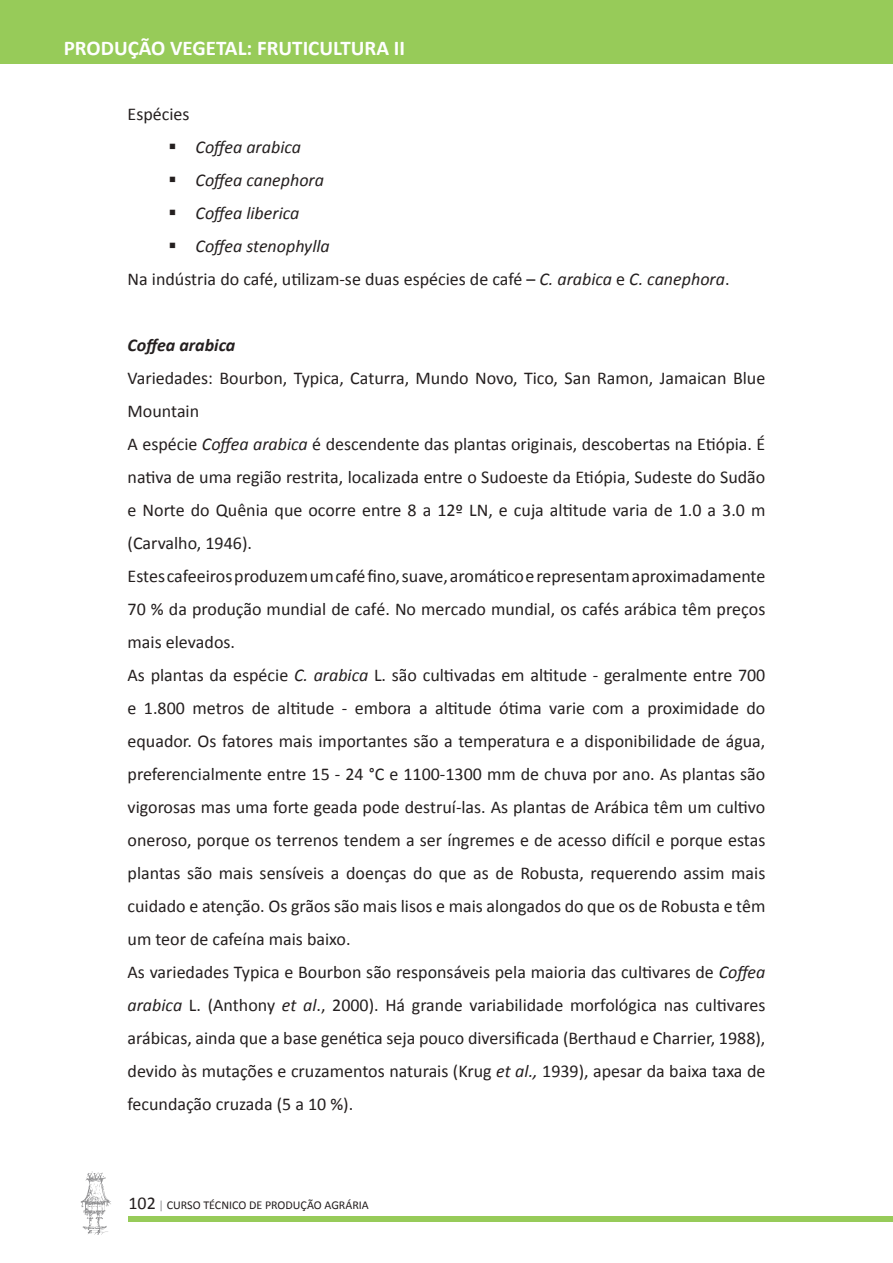
<style>
.page{position:relative;width:893px;height:1263px;background:#fff}
.page>*{position:absolute;margin:0;border:0;box-sizing:border-box;transform-origin:0 0}
.t1{font:700 21px "Calibri";color:#fff}
.t2{font:18px/33px "Calibri";color:#241f1f}
.t3{font:italic 18px "Calibri";color:#241f1f}
.t4{font:italic 700 18px "Calibri";color:#241f1f}
.t5{font:12px "Calibri";color:#241f1f}
.s1{font-style:italic}
.s2{font-size:18px}
.s3{color:#919193}
</style>
<div class="page">
<div style="left:128px;top:1216px;width:765px;height:5px;background:#97cb59"></div>
<div style="left:0;top:0;width:893px;height:64px;background:#97cb59"></div>
<svg style="left:80px;top:1171px;width:31px;height:64px"></svg>
<p class="t1" style="left:64px;top:35px;width:343px">PRODUÇÃO VEGETAL: FRUTICULTURA II</p>
<p class="t2" style="left:128px;top:96px;width:63px">Espécies</p>
<p class="t3" style="left:169px;top:136px;width:134px">▪ Coffea arabica</p>
<p class="t3" style="left:169px;top:169px;width:157px">▪ Coffea canephora</p>
<p class="t3" style="left:169px;top:202px;width:132px">▪ Coffea liberica</p>
<p class="t2" style="left:128px;top:228px;width:603px;text-indent:41px">▪ <span class="s1">Coffea stenophylla<br></span>Na indústria do café, utilizam-se duas espécies de café – <span class="s1">C. arabica</span> e <span class="s1">C. canephora</span>.</p>
<p class="t4" style="left:128px;top:334px;width:109px">Coffea arabica</p>
<p class="t2" style="left:128px;top:360px;width:639px">Variedades: Bourbon, Typica, Caturra, Mundo Novo, Tico, San Ramon, Jamaican Blue Mountain<br>A espécie <span class="s1">Coffea arabica</span> é descendente das plantas originais, descobertas na Etiópia. É nativa de uma região restrita, localizada entre o Sudoeste da Etiópia, Sudeste do Sudão e Norte do Quênia que ocorre entre 8 a 12º LN, e cuja altitude varia de 1.0 a 3.0 m (Carvalho, 1946).<br>Estes cafeeiros produzem um café fino, suave, aromático e representam aproximadamente 70 % da produção mundial de café. No mercado mundial, os cafés arábica têm preços mais elevados.<br>As plantas da espécie <span class="s1">C. arabica</span> L. são cultivadas em altitude - geralmente entre 700 e 1.800 metros de altitude - embora a altitude ótima varie com a proximidade do equador. Os fatores mais importantes são a temperatura e a disponibilidade de água, preferencialmente entre 15 - 24 °C e 1100-1300 mm de chuva por ano. As plantas são vigorosas mas uma forte geada pode destruí-las. As plantas de Arábica têm um cultivo oneroso, porque os terrenos tendem a ser íngremes e de acesso difícil e porque estas plantas são mais sensíveis a doenças do que as de Robusta, requerendo assim mais cuidado e atenção. Os grãos são mais lisos e mais alongados do que os de Robusta e têm um teor de cafeína mais baixo.<br>As variedades Typica e Bourbon são responsáveis pela maioria das cultivares de <span class="s1">Coffea arabica</span> L. (Anthony <span class="s1">et al</span>., 2000). Há grande variabilidade morfológica nas cultivares arábicas, ainda que a base genética seja pouco diversificada (Berthaud e Charrier, 1988), devido às mutações e cruzamentos naturais (Krug <span class="s1">et al.,</span> 1939), apesar da baixa taxa de fecundação cruzada (5 a 10 %).</p>
<p class="t5" style="left:128px;top:1198px;width:242px"><span class="s2">102</span> <span class="s3">|</span> CURSO TÉCNICO DE PRODUÇÃO AGRÁRIA</p>
</div>
